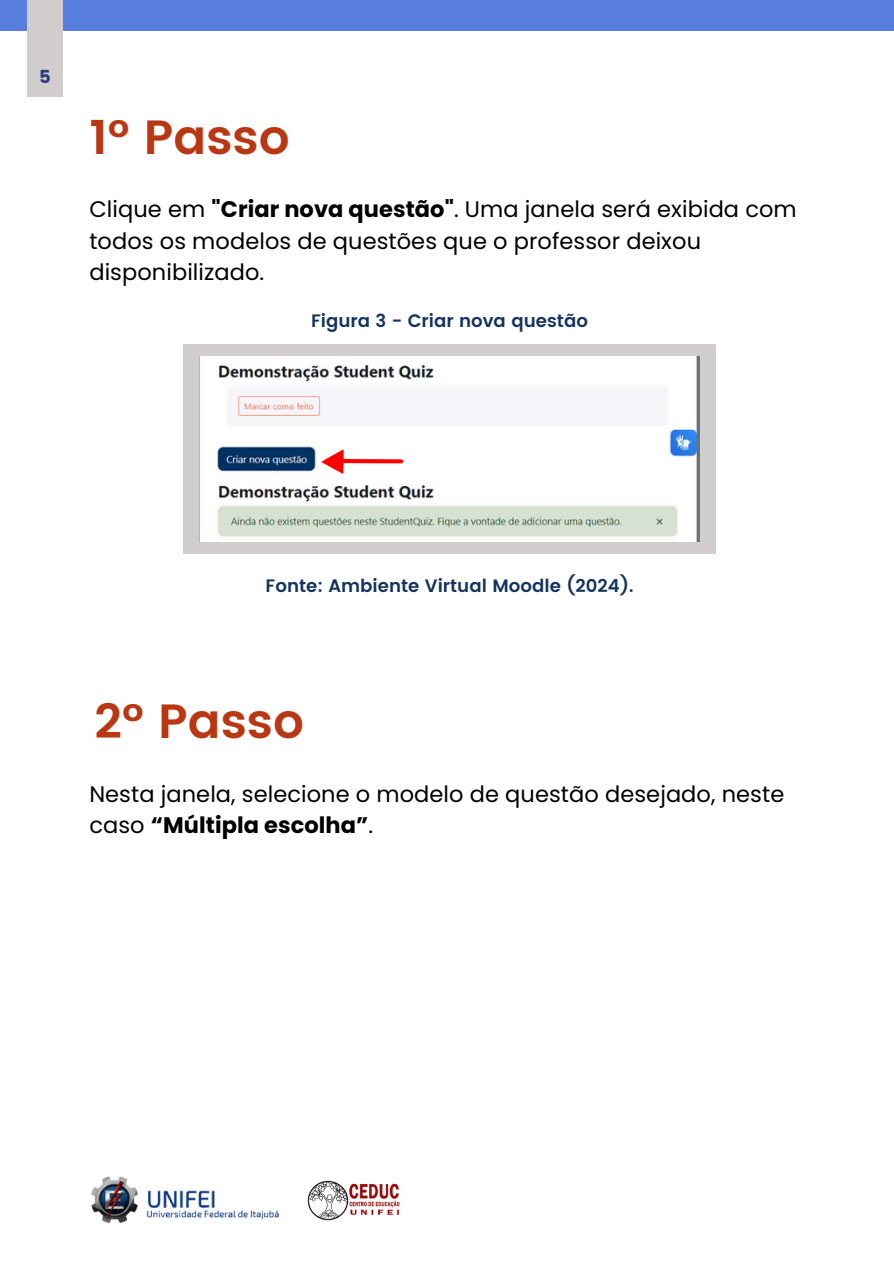
<style>
.page{position:relative;width:894px;height:1264px;background:#fff}
.page>*{position:absolute;margin:0;border:0;box-sizing:border-box;transform-origin:0 0}
.t1{font:600 48px "Poppins";color:#b93713}
.t2{font:22.5px/31.5px "Poppins";letter-spacing:.005em;color:#000}
.t3{font:600 18px "Poppins";color:#143460}
.t4{font:18px "Poppins";color:#273d81}
.s1{font-weight:700}
</style>
<div class="page">
<div style="left:0;top:0;width:893px;height:31px;background:#577ddd"></div>
<div style="left:27px;top:0;width:36px;height:97px;background:#d1cdcd"></div>
<img style="left:91px;top:1176px;width:188px;height:48px">
<img style="left:307px;top:1180px;width:93px;height:40px">
<div style="left:183px;top:344px;width:532px;height:209px;background:#d1cdcd"></div>
<img style="left:200px;top:357px;width:499px;height:184px">
<svg style="left:321px;top:449px;width:82px;height:25px;background:#ffbdbd"></svg>
<p class="t4" style="left:39px;top:66px;width:13px">5</p>
<p class="t1" style="left:89px;top:109px;width:202px">1º Passo</p>
<p class="t2" style="left:89px;top:194px;width:708px">Clique em <span class="s1">"Criar nova questão"</span>. Uma janela será exibida com todos os modelos de questões que o professor deixou disponibilizado.</p>
<h1 class="t3" style="left:311px;top:310px;width:278px">Figura 3 - Criar nova questão</h1>
<p class="t3" style="left:265px;top:575px;width:369px">Fonte: Ambiente Virtual Moodle (2024).</p>
<h2 class="t1" style="left:94px;top:693px;width:211px">2º Passo</h2>
<p class="t2" style="left:89px;top:778px;width:696px">Nesta janela, selecione o modelo de questão desejado, neste caso <span class="s1">“Múltipla escolha”</span>.</p>
</div>
